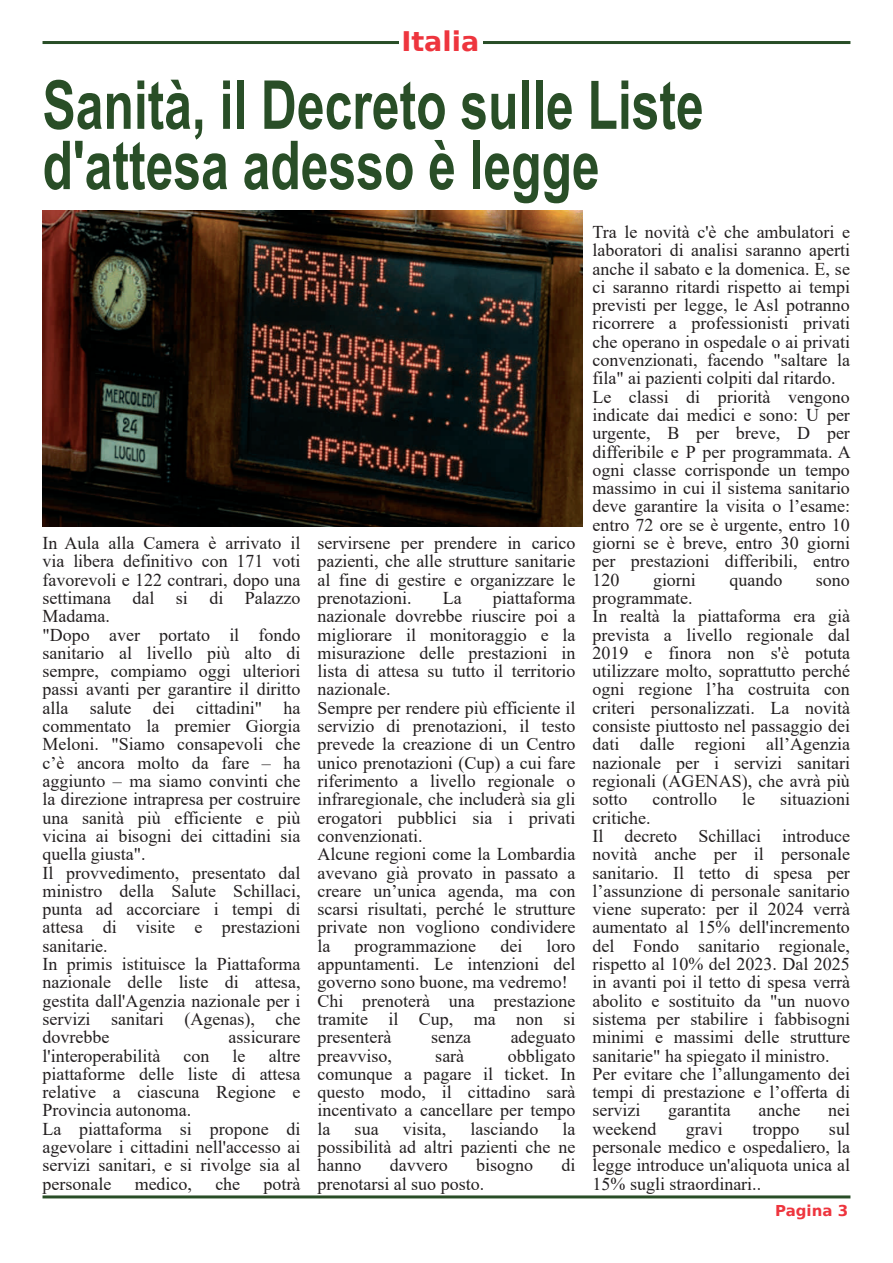
<style>
.page{position:relative;width:893px;height:1263px;background:#fff}
.page>*{position:absolute;margin:0;border:0;box-sizing:border-box;transform-origin:0 0}
.t1{font:700 67.5px/60.3px "Arial Narrow";color:#294e27;scale:.9 1}
.t2{font:700 27px "Bitstream Vera Sans";color:#ee353e}
.t3{font:18px/18.3px "Times New Roman";color:#231f20}
.t4{font:700 15px "Bitstream Vera Sans";color:#ee353e}
</style>
<div class="page">
<hr style="left:43px;top:1195px;width:807px;height:3px;background:#294e27">
<hr style="left:43px;top:41px;width:807px;height:3px;background:#294e27">
<div style="left:400px;top:30px;width:83px;height:30px;background:#fff"></div>
<img style="left:43px;top:210px;width:540px;height:317px">
<h2 class="t2" style="left:401px;top:26px;width:79px">Italia</h2>
<h1 class="t1" style="left:43px;top:74px;width:736px">Sanità, il Decreto sulle Liste d'attesa adesso è legge</h1>
<p class="t3" style="left:43px;top:534px;width:259px">In Aula alla Camera è arrivato il via libera definitivo con 171 voti favorevoli e 122 contrari, dopo una settimana dal si di Palazzo<br>Madama.<br>"Dopo aver portato il fondo sanitario al livello più alto di sempre, compiamo oggi ulteriori passi avanti per garantire il diritto alla salute dei cittadini" ha commentato la premier Giorgia<br>Meloni. "Siamo consapevoli che c’è ancora molto da fare – ha aggiunto – ma siamo convinti che la direzione intrapresa per costruire una sanità più efficiente e più vicina ai bisogni dei cittadini sia quella giusta".<br>Il provvedimento, presentato dal ministro della Salute Schillaci, punta ad accorciare i tempi di attesa di visite e prestazioni sanitarie.<br>In primis istituisce la Piattaforma nazionale delle liste di attesa, gestita dall'Agenzia nazionale per i servizi sanitari (Agenas), che dovrebbe</p>
<p class="t3" style="left:229px;top:1028px;width:73px">assicurare</p>
<p class="t3" style="left:43px;top:1046px;width:259px;text-indent:226px">altre piattaforme delle liste di attesa relative a ciascuna Regione e<br>Provincia autonoma.<br>La piattaforma si propone di agevolare i cittadini nell'accesso ai servizi sanitari, e si rivolge sia al personale</p>
<p class="t3" style="left:43px;top:1046px;width:119px">l'interoperabilità</p>
<p class="t3" style="left:183px;top:1046px;width:27px">con</p>
<p class="t3" style="left:233px;top:1046px;width:14px">le</p>
<p class="t3" style="left:135px;top:1174px;width:59px">medico,</p>
<p class="t3" style="left:215px;top:1174px;width:26px">che</p>
<p class="t3" style="left:264px;top:1174px;width:38px">potrà</p>
<p class="t3" style="left:317px;top:534px;width:259px;text-align:justify">servirsene per prendere in carico pazienti, che alle strutture sanitarie al fine di gestire e organizzare le prenotazioni.</p>
<p class="t3" style="left:317px;top:589px;width:259px;text-indent:175px">piattaforma nazionale dovrebbe riuscire poi a migliorare il monitoraggio e la misurazione delle prestazioni in lista di attesa su tutto il territorio nazionale.<br>Sempre per rendere più efficiente il servizio di prenotazioni, il testo prevede la creazione di un Centro unico prenotazioni (Cup) a cui fare riferimento a livello regionale o infraregionale, che includerà sia gli erogatori pubblici sia i privati convenzionati.<br>Alcune regioni come la Lombardia avevano già provato in passato a creare un’unica agenda, ma con scarsi risultati, perché le strutture private non vogliono condividere la</p>
<p class="t3" style="left:443px;top:589px;width:20px">La</p>
<p class="t3" style="left:317px;top:936px;width:259px;text-indent:229px">loro appuntamenti. Le intenzioni del governo sono buone, ma vedremo!<br>Chi prenoterà una prestazione tramite il Cup, ma non si presenterà</p>
<p class="t3" style="left:355px;top:936px;width:123px">programmazione</p>
<p class="t3" style="left:500px;top:936px;width:23px">dei</p>
<p class="t3" style="left:431px;top:1028px;width:41px">senza</p>
<p class="t3" style="left:511px;top:1028px;width:66px">adeguato</p>
<p class="t3" style="left:317px;top:1046px;width:76px">preavviso,</p>
<p class="t3" style="left:435px;top:1046px;width:30px">sarà</p>
<p class="t3" style="left:317px;top:1046px;width:259px;text-align:justify;text-indent:190px">obbligato comunque a pagare il ticket. In questo modo, il cittadino sarà incentivato a cancellare per tempo la</p>
<p class="t3" style="left:317px;top:1119px;width:259px;text-align:justify;text-indent:245px">la possibilità ad altri pazienti che ne hanno</p>
<p class="t3" style="left:355px;top:1119px;width:26px">sua</p>
<p class="t3" style="left:403px;top:1119px;width:45px">visita,</p>
<p class="t3" style="left:470px;top:1119px;width:69px">lasciando</p>
<p class="t3" style="left:390px;top:1156px;width:59px">davvero</p>
<p class="t3" style="left:476px;top:1156px;width:58px">bisogno</p>
<p class="t3" style="left:561px;top:1156px;width:15px">di</p>
<p class="t3" style="left:317px;top:1174px;width:168px">prenotarsi al suo posto.</p>
<p class="t3" style="left:592px;top:223px;width:260px">Tra le novità c'è che ambulatori e laboratori di analisi saranno aperti anche il sabato e la domenica. E, se ci saranno ritardi rispetto ai tempi previsti per legge, le Asl potranno ricorrere a professionisti privati che operano in ospedale o ai privati convenzionati, facendo "saltare la fila" ai pazienti colpiti dal ritardo.<br>Le classi di priorità vengono indicate dai medici e sono: U per urgente, B per breve, D per differibile e P per programmata. A ogni classe corrisponde un tempo massimo in cui il sistema sanitario deve garantire la visita o l’esame: entro 72 ore se è urgente, entro 10 giorni se è breve, entro 30 giorni per prestazioni differibili, entro<br>120</p>
<p class="t3" style="left:653px;top:570px;width:44px">giorni</p>
<p class="t3" style="left:729px;top:570px;width:54px">quando</p>
<p class="t3" style="left:816px;top:570px;width:36px">sono</p>
<p class="t3" style="left:592px;top:589px;width:259px">programmate.<br>In realtà la piattaforma era già prevista a livello regionale dal<br>2019 e finora non s'è potuta utilizzare molto, soprattutto perché ogni regione l’ha costruita con criteri personalizzati. La novità consiste piuttosto nel passaggio dei dati dalle regioni all’Agenzia nazionale per i servizi sanitari regionali (AGENAS), che avrà più sotto</p>
<p class="t3" style="left:652px;top:790px;width:66px">controllo</p>
<p class="t3" style="left:742px;top:790px;width:14px">le</p>
<p class="t3" style="left:780px;top:790px;width:71px">situazioni</p>
<p class="t3" style="left:592px;top:808px;width:259px">critiche.<br>Il decreto Schillaci introduce novità anche per il personale sanitario. Il tetto di spesa per l’assunzione di personale sanitario viene superato: per il 2024 verrà aumentato al 15% dell'incremento del Fondo sanitario regionale, rispetto al 10% del 2023. Dal 2025 in avanti poi il tetto di spesa verrà abolito e sostituito da "un nuovo sistema per stabilire i fabbisogni minimi e massimi delle strutture sanitarie" ha spiegato il ministro.<br>Per evitare che l’allungamento dei tempi di prestazione e l’offerta di servizi</p>
<p class="t3" style="left:668px;top:1101px;width:64px">garantita</p>
<p class="t3" style="left:758px;top:1101px;width:43px">anche</p>
<p class="t3" style="left:828px;top:1101px;width:23px">nei</p>
<p class="t3" style="left:592px;top:1119px;width:259px;text-align:justify;text-indent:236px">sul personale medico e ospedaliero, la legge introduce un'aliquota unica al 15% sugli straordinari..</p>
<p class="t3" style="left:592px;top:1119px;width:65px">weekend</p>
<p class="t3" style="left:686px;top:1119px;width:38px">gravi</p>
<p class="t3" style="left:752px;top:1119px;width:48px">troppo</p>
<p class="t4" style="left:775px;top:1202px;width:74px">Pagina 3</p>
</div>
